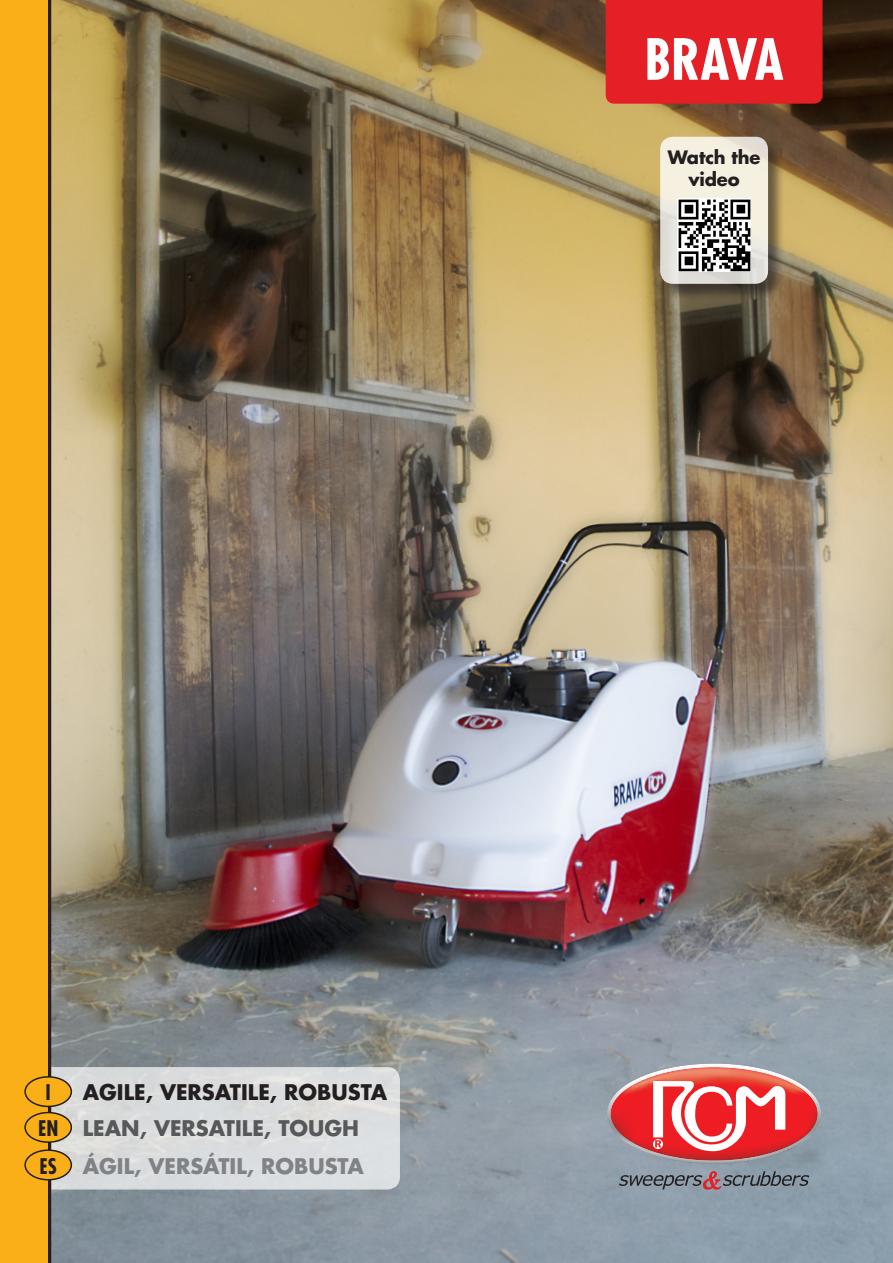
<style>
.page{position:relative;width:893px;height:1263px;background:#fff}
.page>*{position:absolute;margin:0;border:0;box-sizing:border-box;transform-origin:0 0}
.t1{font:700 condensed 55.2px "Futura Std";letter-spacing:-.025em;color:#fff}
.t2{font:700 21px "Futura Std";color:#231f20}
.t3{font:700 21px "Futura Std";color:#808285}
.t4{font:700 21px "Futura Std";color:#57585a}
.t5{font:700 condensed 21px/36.8px "Futura Std";color:#231f20;text-align:center}
.t6{font:700 18px/21.6px "Futura Std";letter-spacing:-.01em;color:#231f20;text-align:center}
</style>
<div class="page">
<img style="left:51px;top:0;width:842px;height:1263px">
<div style="left:606px;top:0;width:216px;height:104px;background:#e41f25"></div>
<svg style="left:619px;top:1171px;width:190px;height:19px"></svg>
<svg style="left:607px;top:1063px;width:211px;height:101px"></svg>
<div style="left:38px;top:1067px;width:362px;height:122px;background:#dbddde;border-radius:13px"></div>
<div style="left:45px;top:0;width:6px;height:1263px;background:#231f20"></div>
<div style="left:0;top:0;width:48px;height:1263px;background:#faaf18"></div>
<div style="left:25px;top:1077px;width:46px;height:29px;background:#faaf18;border-radius:50%"></div>
<div style="left:24px;top:1076px;width:48px;height:31px;border:2px solid #231f20;border-radius:50%"></div>
<div style="left:25px;top:1112px;width:46px;height:30px;background:#faaf18;border-radius:50%"></div>
<div style="left:24px;top:1112px;width:48px;height:31px;border:2px solid #231f20;border-radius:50%"></div>
<div style="left:25px;top:1150px;width:46px;height:30px;background:#faaf18;border-radius:50%"></div>
<div style="left:24px;top:1149px;width:48px;height:31px;border:2px solid #231f20;border-radius:50%"></div>
<div style="left:661px;top:137px;width:124px;height:164px;background:#231f20;opacity:.75"></div>
<svg style="left:660px;top:137px;width:108px;height:147px;fill:#f5f0e1"></svg>
<img style="left:678px;top:199px;width:72px;height:72px">
<h1 class="t1" style="left:644px;top:28px;width:141px">BRAVA</h1>
<p class="t6" style="left:668px;top:145px;width:94px">Watch the video</p>
<p class="t5" style="left:38px;top:1074px;width:22px">I<br>EN<br>ES</p>
<p class="t2" style="left:83px;top:1079px;width:306px">AGILE, VERSATILE, ROBUSTA</p>
<p class="t4" style="left:83px;top:1114px;width:278px">LEAN, VERSATILE, TOUGH</p>
<p class="t3" style="left:83px;top:1152px;width:283px">ÁGIL, VERSÁTIL, ROBUSTA</p>
</div>
